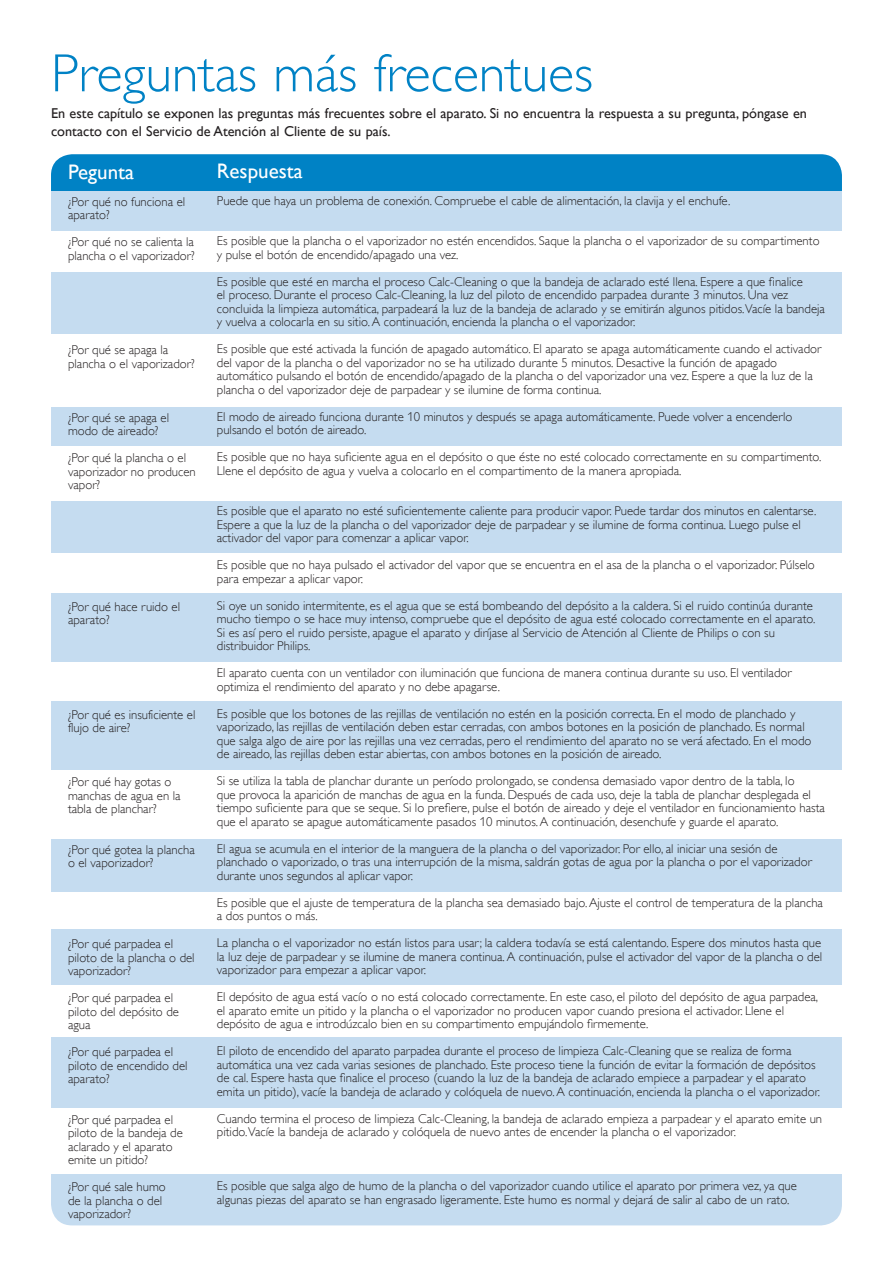
<style>
.page{position:relative;width:893px;height:1263px;background:#fff}
.page>*{position:absolute;margin:0;border:0;box-sizing:border-box;transform-origin:0 0}
.t1{font:54px "Gill Sans Alt One WGL Light";color:#0082c5}
.t2{font:21px "Gill Sans Alt One WGL";color:#fff}
.t3{font:14.25px/18px "Gill Sans Alt One WGL";color:#231f20}
.t4{font:12.75px/13.5px "Gill Sans Alt One WGL Light";color:#231f20}
</style>
<div class="page">
<div style="left:51px;top:154px;width:791px;height:1071px;background:#c5dcf0;border-radius:21px"></div>
<div style="left:49px;top:985px;width:799px;height:51px;background:#fff"></div>
<div style="left:48px;top:892px;width:805px;height:36px;background:#fff"></div>
<div style="left:48px;top:770px;width:808px;height:68px;background:#fff"></div>
<div style="left:49px;top:662px;width:800px;height:39px;background:#fff"></div>
<div style="left:51px;top:154px;width:791px;height:64px;background:#0082c5;border-radius:21px"></div>
<div style="left:51px;top:192px;width:791px;height:34px;background:#c5dcf0"></div>
<div style="left:49px;top:554px;width:803px;height:39px;background:#fff"></div>
<div style="left:49px;top:446px;width:805px;height:54px;background:#fff"></div>
<div style="left:49px;top:334px;width:800px;height:72px;background:#fff"></div>
<div style="left:49px;top:231px;width:802px;height:40px;background:#fff"></div>
<div style="left:49px;top:1108px;width:800px;height:66px;background:#fff"></div>
<h1 class="t1" style="left:51px;top:38px;width:543px">Preguntas más frecentues</h1>
<p class="t3" style="left:51px;top:104px;width:757px">En este capítulo se exponen las preguntas más frecuentes sobre el aparato. Si no encuentra la respuesta a su pregunta, póngase en contacto con el Servicio de Atención al Cliente de su país.</p>
<h2 class="t2" style="left:217px;top:156px;width:87px">Respuesta</h2>
<p class="t4" style="left:217px;top:194px;width:515px">Puede que haya un problema de conexión. Compruebe el cable de alimentación, la clavija y el enchufe.</p>
<p class="t4" style="left:217px;top:234px;width:604px">Es posible que la plancha o el vaporizador no estén encendidos. Saque la plancha o el vaporizador de su compartimento y pulse el botón de encendido/apagado una vez.</p>
<p class="t4" style="left:217px;top:275px;width:610px">Es posible que esté en marcha el proceso Calc-Cleaning o que la bandeja de aclarado esté llena. Espere a que finalice<br>el proceso. Durante el proceso Calc-Cleaning, la luz del piloto de encendido parpadea durante 3 minutos. Una vez concluida la limpieza automática, parpadeará la luz de la bandeja de aclarado y se emitirán algunos pitidos.Vacíe la bandeja y vuelva a colocarla en su sitio. A continuación, encienda la plancha o el vaporizador.</p>
<p class="t4" style="left:217px;top:342px;width:606px">Es posible que esté activada la función de apagado automático. El aparato se apaga automáticamente cuando el activador del vapor de la plancha o del vaporizador no se ha utilizado durante 5 minutos. Desactive la función de apagado automático pulsando el botón de encendido/apagado de la plancha o del vaporizador una vez. Espere a que la luz de la plancha o del vaporizador deje de parpadear y se ilumine de forma continua.</p>
<p class="t4" style="left:217px;top:410px;width:577px">El modo de aireado funciona durante 10 minutos y después se apaga automáticamente. Puede volver a encenderlo pulsando el botón de aireado.</p>
<p class="t4" style="left:217px;top:450px;width:606px">Es posible que no haya suficiente agua en el depósito o que éste no esté colocado correctamente en su compartimento.<br>Llene el depósito de agua y vuelva a colocarlo en el compartimento de la manera apropiada.</p>
<p class="t4" style="left:217px;top:504px;width:601px">Es posible que el aparato no esté suficientemente caliente para producir vapor. Puede tardar dos minutos en calentarse.<br>Espere a que la luz de la plancha o del vaporizador deje de parpadear y se ilumine de forma continua. Luego pulse el activador del vapor para comenzar a aplicar vapor.</p>
<p class="t4" style="left:217px;top:558px;width:599px">Es posible que no haya pulsado el activador del vapor que se encuentra en el asa de la plancha o el vaporizador. Púlselo para empezar a aplicar vapor.</p>
<p class="t4" style="left:217px;top:599px;width:600px">Si oye un sonido intermitente, es el agua que se está bombeando del depósito a la caldera. Si el ruido continúa durante mucho tiempo o se hace muy intenso, compruebe que el depósito de agua esté colocado correctamente en el aparato.<br>Si es así pero el ruido persiste, apague el aparato y diríjase al Servicio de Atención al Cliente de Philips o con su distribuidor Philips.</p>
<p class="t4" style="left:217px;top:666px;width:576px">El aparato cuenta con un ventilador con iluminación que funciona de manera continua durante su uso. El ventilador optimiza el rendimiento del aparato y no debe apagarse.</p>
<p class="t4" style="left:217px;top:707px;width:596px">Es posible que los botones de las rejillas de ventilación no estén en la posición correcta. En el modo de planchado y vaporizado, las rejillas de ventilación deben estar cerradas, con ambos botones en la posición de planchado. Es normal que salga algo de aire por las rejillas una vez cerradas, pero el rendimiento del aparato no se verá afectado. En el modo de aireado, las rejillas deben estar abiertas, con ambos botones en la posición de aireado.</p>
<p class="t4" style="left:217px;top:774px;width:610px">Si se utiliza la tabla de planchar durante un período prolongado, se condensa demasiado vapor dentro de la tabla, lo<br>que provoca la aparición de manchas de agua en la funda. Después de cada uso, deje la tabla de planchar desplegada el tiempo suficiente para que se seque. Si lo prefiere, pulse el botón de aireado y deje el ventilador en funcionamiento hasta que el aparato se apague automáticamente pasados 10 minutos. A continuación, desenchufe y guarde el aparato.</p>
<p class="t4" style="left:217px;top:842px;width:597px">El agua se acumula en el interior de la manguera de la plancha o del vaporizador. Por ello, al iniciar una sesión de planchado o vaporizado, o tras una interrupción de la misma, saldrán gotas de agua por la plancha o por el vaporizador durante unos segundos al aplicar vapor.</p>
<p class="t4" style="left:217px;top:896px;width:608px">Es posible que el ajuste de temperatura de la plancha sea demasiado bajo. Ajuste el control de temperatura de la plancha a dos puntos o más.</p>
<p class="t4" style="left:217px;top:936px;width:607px;text-align:justify">La plancha o el vaporizador no están listos para usar; la caldera todavía se está calentando. Espere dos minutos hasta que la luz deje de parpadear y se ilumine de manera continua. A continuación, pulse el activador del vapor de la plancha o del vaporizador para empezar a aplicar vapor.</p>
<p class="t4" style="left:217px;top:990px;width:603px">El depósito de agua está vacío o no está colocado correctamente. En este caso, el piloto del depósito de agua parpadea, el aparato emite un pitido y la plancha o el vaporizador no producen vapor cuando presiona el activador. Llene el depósito de agua e introdúzcalo bien en su compartimento empujándolo firmemente.</p>
<p class="t4" style="left:217px;top:1044px;width:605px">El piloto de encendido del aparato parpadea durante el proceso de limpieza Calc-Cleaning que se realiza de forma automática una vez cada varias sesiones de planchado. Este proceso tiene la función de evitar la formación de depósitos de cal. Espere hasta que finalice el proceso (cuando la luz de la bandeja de aclarado empiece a parpadear y el aparato emita un pitido), vacíe la bandeja de aclarado y colóquela de nuevo. A continuación, encienda la plancha o el vaporizador.</p>
<p class="t4" style="left:217px;top:1112px;width:607px">Cuando termina el proceso de limpieza Calc-Cleaning, la bandeja de aclarado empieza a parpadear y el aparato emite un pitido.Vacíe la bandeja de aclarado y colóquela de nuevo antes de encender la plancha o el vaporizador.</p>
<h2 class="t2" style="left:68px;top:157px;width:68px">Pegunta</h2>
<p class="t4" style="left:68px;top:195px;width:119px">¿Por qué no funciona el aparato?</p>
<p class="t4" style="left:68px;top:235px;width:128px">¿Por qué no se calienta la plancha o el vaporizador?</p>
<p class="t4" style="left:68px;top:343px;width:128px">¿Por qué se apaga la plancha o el vaporizador?</p>
<p class="t4" style="left:68px;top:411px;width:103px">¿Por qué se apaga el modo de aireado?</p>
<p class="t4" style="left:68px;top:451px;width:129px">¿Por qué la plancha o el vaporizador no producen vapor?</p>
<p class="t4" style="left:68px;top:600px;width:114px">¿Por qué hace ruido el aparato?</p>
<p class="t4" style="left:68px;top:708px;width:129px">¿Por qué es insuficiente el flujo de aire?</p>
<p class="t4" style="left:68px;top:775px;width:114px">¿Por qué hay gotas o manchas de agua en la tabla de planchar?</p>
<p class="t4" style="left:68px;top:843px;width:128px">¿Por qué gotea la plancha o el vaporizador?</p>
<p class="t4" style="left:68px;top:937px;width:128px">¿Por qué parpadea el piloto de la plancha o del vaporizador?</p>
<p class="t4" style="left:68px;top:991px;width:112px">¿Por qué parpadea el piloto del depósito de agua</p>
<p class="t4" style="left:68px;top:1045px;width:121px">¿Por qué parpadea el piloto de encendido del aparato?</p>
<p class="t4" style="left:68px;top:1113px;width:116px">¿Por qué parpadea el piloto de la bandeja de aclarado y el aparato emite un pitido?</p>
<p class="t4" style="left:68px;top:1180px;width:99px">¿Por qué sale humo de la plancha o del vaporizador?</p>
<p class="t4" style="left:217px;top:1179px;width:581px">Es posible que salga algo de humo de la plancha o del vaporizador cuando utilice el aparato por primera vez, ya que algunas piezas del aparato se han engrasado ligeramente. Este humo es normal y dejará de salir al cabo de un rato.</p>
</div>
